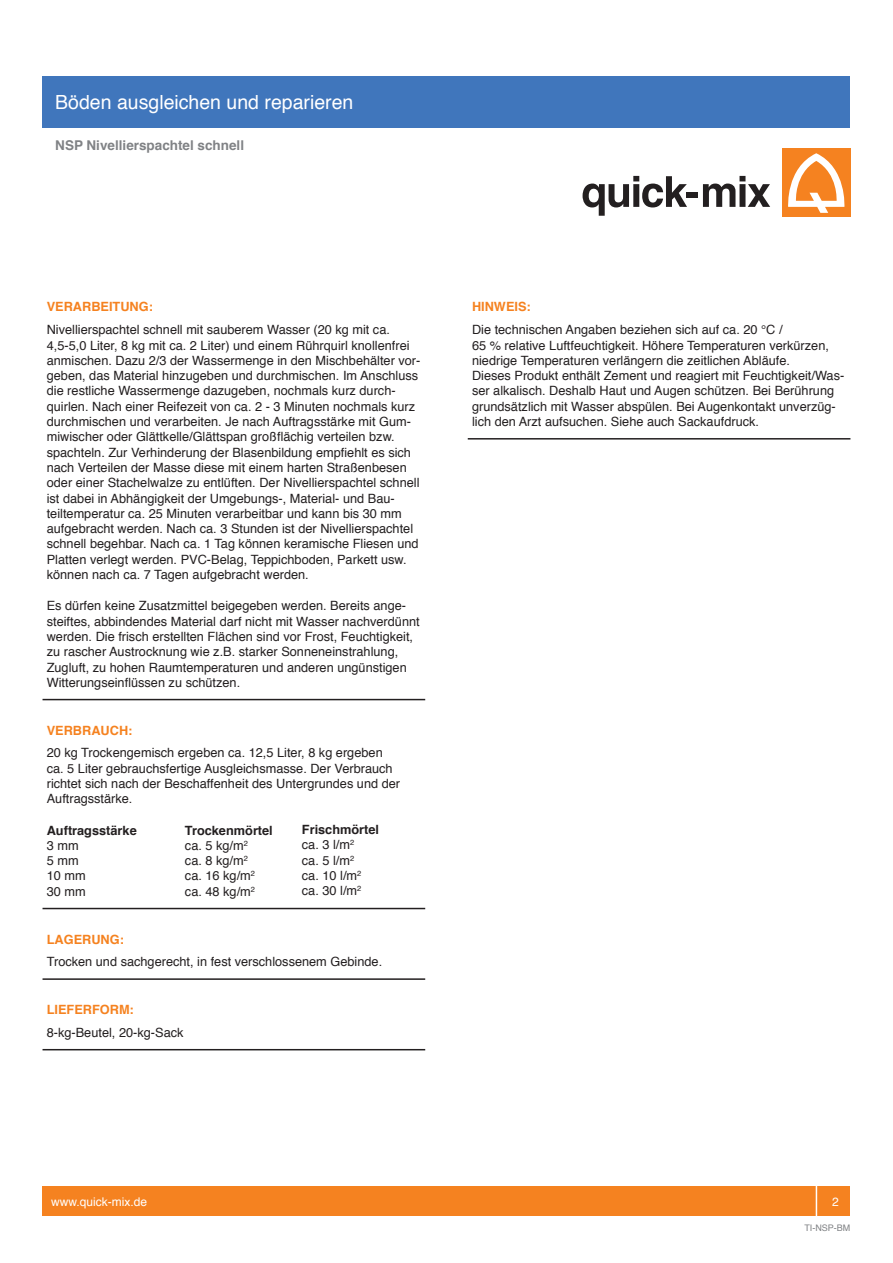
<style>
.page{position:relative;width:893px;height:1263px;background:#fff}
.page>*{position:absolute;margin:0;border:0;box-sizing:border-box;transform-origin:0 0}
.t1{font:19.5px "Helvetica";color:#fff}
.t2{font:700 13.5px "Helvetica";color:#808285}
.t3{font:12.75px/15.3px "Helvetica";color:#231f20}
.t4{font:700 12.75px "Helvetica";color:#f58220}
.t5{font:700 12.75px "Helvetica";color:#231f20}
.t6{font:12px "Helvetica";color:#fff}
.t7{font:9px "Helvetica";color:#808285}
</style>
<div class="page">
<div style="left:43px;top:77px;width:807px;height:51px;background:#4076bc"></div>
<svg style="left:583px;top:176px;width:104px;height:40px"></svg>
<div style="left:686px;top:192px;width:12px;height:6px;background:#231f20"></div>
<svg style="left:703px;top:176px;width:67px;height:31px"></svg>
<div style="left:782px;top:149px;width:68px;height:68px;background:#f58220"></div>
<svg style="left:788px;top:153px;width:57px;height:60px"></svg>
<div style="left:43px;top:1186px;width:807px;height:30px;background:#f58220"></div>
<div style="left:816px;top:1181px;width:39px;height:40px;border:2px solid #fff"></div>
<hr style="left:43px;top:699px;width:382px;height:1px;background:#231f20">
<hr style="left:43px;top:908px;width:382px;height:1px;background:#231f20">
<hr style="left:43px;top:978px;width:382px;height:2px;background:#231f20">
<hr style="left:43px;top:1049px;width:382px;height:1px;background:#231f20">
<hr style="left:468px;top:438px;width:382px;height:2px;background:#231f20">
<p class="t1" style="left:55px;top:87px;width:300px">Böden ausgleichen und reparieren</p>
<p class="t2" style="left:55px;top:135px;width:190px">NSP Nivellierspachtel schnell</p>
<p class="t4" style="left:47px;top:297px;width:108px">VERARBEITUNG:</p>
<p class="t3" style="left:47px;top:322px;width:375px">Nivellierspachtel schnell mit sauberem Wasser (20 kg mit ca.<br>4,5-5,0 Liter, 8 kg mit ca. 2 Liter) und einem Rührquirl knollenfrei anmischen. Dazu 2/3 der Wassermenge in den Mischbehälter vor&shy;geben, das Material hinzugeben und durchmischen. Im Anschluss die restliche Wassermenge dazugeben, nochmals kurz durch&shy;quirlen. Nach einer Reifezeit von ca. 2 - 3 Minuten nochmals kurz durchmischen und verarbeiten. Je nach Auftragsstärke mit Gum&shy;miwischer oder Glättkelle/Glättspan großflächig verteilen bzw. spachteln. Zur Verhinderung der Blasenbildung empfiehlt es sich nach Verteilen der Masse diese mit einem harten Straßenbesen oder einer Stachelwalze zu entlüften. Der Nivellierspachtel schnell ist dabei in Abhängigkeit der Umgebungs-, Material- und Bau&shy;teiltemperatur ca. 25 Minuten verarbeitbar und kann bis 30 mm aufgebracht werden. Nach ca. 3 Stunden ist der Nivellierspachtel schnell begehbar. Nach ca. 1 Tag können keramische Fliesen und Platten verlegt werden. PVC-Belag, Teppichboden, Parkett usw. können nach ca. 7 Tagen aufgebracht werden.</p>
<p class="t3" style="left:47px;top:599px;width:375px">Es dürfen keine Zusatzmittel beigegeben werden. Bereits ange&shy;steiftes, abbindendes Material darf nicht mit Wasser nachverdünnt werden. Die frisch erstellten Flächen sind vor Frost, Feuchtigkeit, zu rascher Austrocknung wie z.B. starker Sonneneinstrahlung, Zugluft, zu hohen Raumtemperaturen und anderen ungünstigen Witterungseinflüssen zu schützen.</p>
<p class="t4" style="left:47px;top:720px;width:87px">VERBRAUCH:</p>
<p class="t3" style="left:47px;top:746px;width:355px">20 kg Trockengemisch ergeben ca. 12,5 Liter, 8 kg ergeben ca. 5 Liter gebrauchsfertige Ausgleichsmasse. Der Verbrauch richtet sich nach der Beschaffenheit des Untergrundes und der Auftragsstärke.</p>
<p class="t5" style="left:47px;top:820px;width:91px">Auftragsstärke</p>
<p class="t3" style="left:47px;top:838px;width:33px">3 mm</p>
<p class="t3" style="left:47px;top:853px;width:33px">5 mm</p>
<p class="t3" style="left:47px;top:869px;width:40px">10 mm</p>
<p class="t3" style="left:47px;top:884px;width:40px">30 mm</p>
<p class="t5" style="left:302px;top:819px;width:79px">Frischmörtel</p>
<p class="t3" style="left:302px;top:838px;width:54px">ca. 3 l/m<sup>2</sup></p>
<p class="t3" style="left:302px;top:853px;width:54px">ca. 5 l/m<sup>2</sup></p>
<p class="t3" style="left:302px;top:868px;width:61px">ca. 10 l/m<sup>2</sup></p>
<p class="t3" style="left:302px;top:884px;width:61px">ca. 30 l/m<sup>2</sup></p>
<p class="t5" style="left:185px;top:820px;width:89px">Trockenmörtel</p>
<p class="t3" style="left:185px;top:838px;width:64px">ca. 5 kg/m<sup>2</sup></p>
<p class="t3" style="left:185px;top:853px;width:64px">ca. 8 kg/m<sup>2</sup></p>
<p class="t3" style="left:185px;top:869px;width:72px">ca. 16 kg/m<sup>2</sup></p>
<p class="t3" style="left:185px;top:884px;width:72px">ca. 48 kg/m<sup>2</sup></p>
<p class="t4" style="left:47px;top:929px;width:79px">LAGERUNG:</p>
<p class="t3" style="left:47px;top:955px;width:337px">Trocken und sachgerecht, in fest verschlossenem Gebinde.</p>
<p class="t4" style="left:47px;top:999px;width:89px">LIEFERFORM:</p>
<p class="t3" style="left:47px;top:1025px;width:138px">8-kg-Beutel, 20-kg-Sack</p>
<p class="t4" style="left:472px;top:297px;width:60px">HINWEIS:</p>
<p class="t3" style="left:472px;top:322px;width:312px">Die technischen Angaben beziehen sich auf ca. 20 °C /</p>
<p class="t3" style="left:472px;top:338px;width:358px">65 % relative Luftfeuchtigkeit. Höhere Temperaturen verkürzen,</p>
<p class="t3" style="left:472px;top:353px;width:320px">niedrige Temperaturen verlängern die zeitlichen Abläufe.</p>
<p class="t3" style="left:472px;top:368px;width:374px">Dieses Produkt enthält Zement und reagiert mit Feuchtigkeit/Was&shy;ser alkalisch. Deshalb Haut und Augen schützen. Bei Berührung grundsätzlich mit Wasser abspülen. Bei Augenkontakt unverzüg&shy;lich den Arzt aufsuchen. Siehe auch Sackaufdruck.</p>
<p class="t6" style="left:51px;top:1192px;width:98px">www.quick-mix.de</p>
<p class="t6" style="left:832px;top:1192px;width:8px">2</p>
<p class="t7" style="left:804px;top:1221px;width:47px">TI-NSP-BM</p>
</div>
